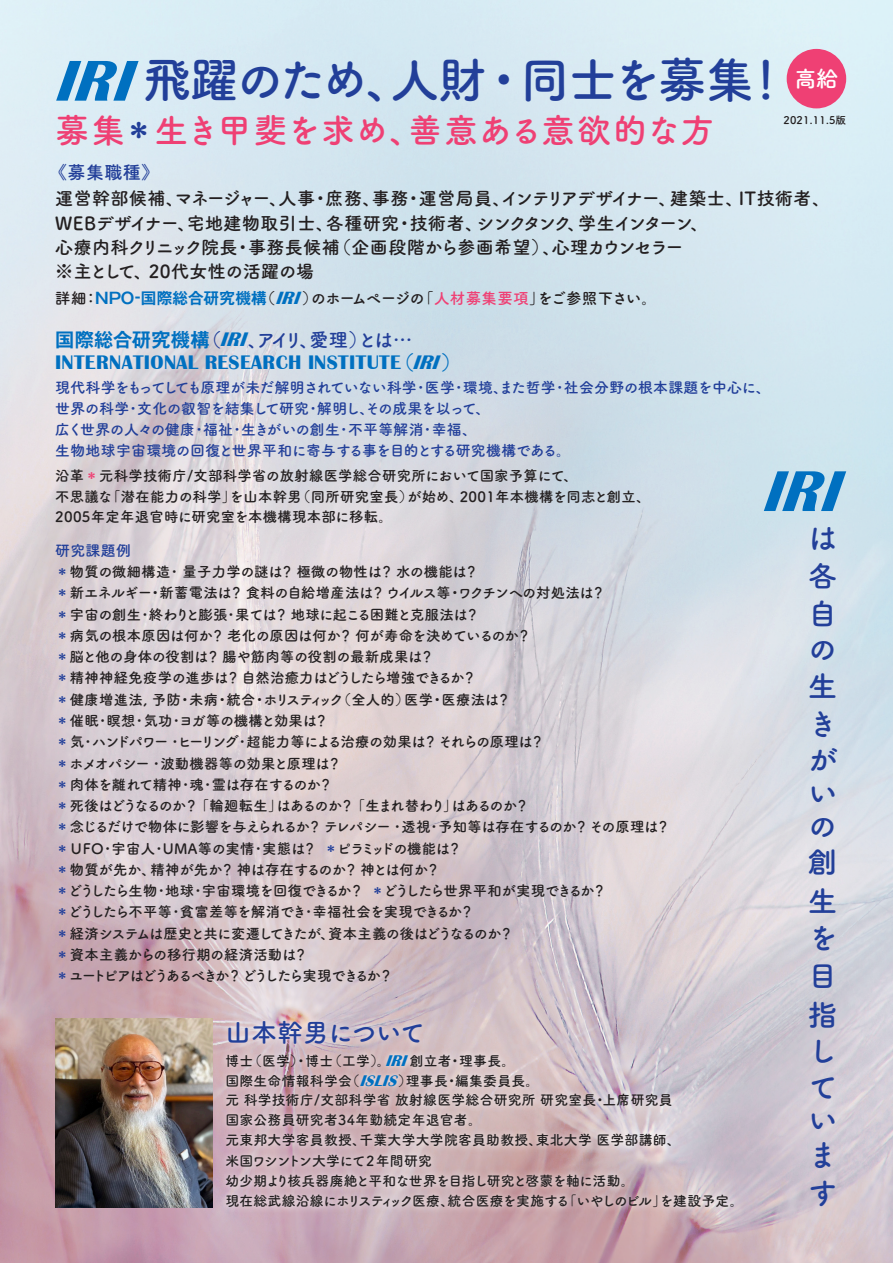
<style>
.page{position:relative;width:893px;height:1263px;background:#fff}
.page>*{position:absolute;margin:0;border:0;box-sizing:border-box;transform-origin:0 0}
.リード_アマダレ{font:italic 700 59.55px "Britannic";color:#0070c0}
.リード_アマダレ-2{font:700 48.9px "Tsuku A Rd Gothic";letter-spacing:-.05em;color:#223f99}
.リード_アマダレ-3{font:700 34.05px "Tsuku A Rd Gothic";color:#ef4074}
.リード_アマダレ-4{font:700 29.7px/36.6px "Tsuku A Rd Gothic";color:#223f99}
.リード_アマダレ-5{font:700 25.5px "Tsuku A Rd Gothic";letter-spacing:-.03em;color:#223f99}
.リード_アマダレ-6{font:700 22.35px "Tsuku A Rd Gothic";color:#fff}
.リード_アマダレ-7{font:700 20.25px "Britannic";letter-spacing:.02em;color:#0070c0}
.リード_アマダレ-8{font:700 19.2px "Tsuku A Rd Gothic";letter-spacing:-.205em;color:#223f99}
.リード_アマダレ-9{font:700 18px/24.5px "Tsuku A Rd Gothic";letter-spacing:.015em;color:#231f20}
.リード_アマダレ-10{font:700 18px "Tsuku A Rd Gothic";letter-spacing:-.03em;color:#231f20}
.リード_アマダレ-11{font:700 18px "Tsuku A Rd Gothic";color:#223f99}
.リード_アマダレ-12{font:700 15.6px "Tsuku A Rd Gothic";letter-spacing:-.04em;color:#231f20}
.リード_アマダレ-13{font:700 14.85px "Tsuku A Rd Gothic";letter-spacing:-.03em;color:#223f99}
.リード_アマダレ-14{font:700 14.4px "Tsuku A Rd Gothic";letter-spacing:-.02em;color:#231f20}
.リード_アマダレ-15{font:700 14.4px "Tsuku A Rd Gothic";letter-spacing:.02em;color:#231f20}
.リード_アマダレ-16{font:700 14.4px "Tsuku A Rd Gothic";letter-spacing:-.08em;color:#231f20}
.リード_アマダレ-17{font:700 14.4px "Tsuku A Rd Gothic";letter-spacing:-.05em;color:#231f20}
.リード_アマダレ-18{font:700 14.4px "Tsuku A Rd Gothic";letter-spacing:-.07em;color:#231f20}
.リード_アマダレ-19{font:700 14.4px "Tsuku A Rd Gothic";letter-spacing:-.1em;color:#231f20}
.リード_アマダレ-20{font:700 14.4px "Tsuku A Rd Gothic";letter-spacing:-.04em;color:#231f20}
.リード_アマダレ-21{font:700 14.4px "Tsuku A Rd Gothic";letter-spacing:-.145em;color:#231f20}
.リード_アマダレ-22{font:700 14.4px "Tsuku A Rd Gothic";color:#231f20}
.リード_アマダレ-23{font:700 13.8px "Tsuku A Rd Gothic";letter-spacing:.02em;color:#231f20}
.リード_アマダレ-24{font:700 13.8px "Tsuku A Rd Gothic";letter-spacing:-.01em;color:#231f20}
.リード_アマダレ-25{font:700 13.8px "Tsuku A Rd Gothic";letter-spacing:-.04em;color:#231f20}
.リード_アマダレ-26{font:700 13.8px "Tsuku A Rd Gothic";letter-spacing:-.07em;color:#231f20}
.リード_アマダレ-27{font:700 10.65px "Tsuku A Rd Gothic";letter-spacing:.02em;color:#231f20}
.s1{font-family:"Britannic";font-style:italic;font-size:59.55px;color:#0070c0}
.s2{color:#223f99}
.s3{font-family:"Gothic MB101 Pro De";color:#0070c0}
.s4{font-family:"Britannic";font-style:italic;font-size:18.3px;color:#0070c0}
.s5{color:#ef4074}
.s6{font-family:"Britannic";font-style:italic;font-size:20.25px;color:#0070c0}
.s7{font-family:"Tsuku A Rd Gothic"}
.s8{font-style:italic}
.s9{font-family:"Britannic";font-style:italic;font-size:15.9px;color:#0070c0}
</style>
<div class="page">
<img style="left:0;top:0;width:893px;height:1263px">
<svg style="left:219px;top:1014px;width:521px;height:200px;background:#d3bec4"></svg>
<img style="left:55px;top:1018px;width:158px;height:190px">
<div style="left:787px;top:49px;width:59px;height:59px;background:#ef4074;border-radius:50%"></div>
<p class="リード_アマダレ-2" style="left:53px;top:42px;width:739px"><span class="s1">IRI</span>飛躍のため、人財・同士を募集！</p>
<p class="リード_アマダレ-3" style="left:55px;top:103px;width:661px">募集<span class="s2">＊</span>生き甲斐を求め、善意ある意欲的な方</p>
<p class="リード_アマダレ-11" style="left:49px;top:158px;width:112px">《募集職種》</p>
<p class="リード_アマダレ-9" style="left:55px;top:185px;width:776px">運営幹部候補、マネージャー、人事・庶務、事務・運営局員、インテリアデザイナー、建築士、IT技術者、<br>WEBデザイナー、宅地建物取引士、各種研究・技術者、シンクタンク、学生インターン、</p>
<p class="リード_アマダレ-9" style="left:55px;top:234px;width:630px">心療内科クリニック院長・事務長候補（企画段階から参画希望）、心理カウンセラー</p>
<p class="リード_アマダレ-10" style="left:55px;top:258px;width:260px">※主として、20代女性の活躍の場</p>
<p class="リード_アマダレ-6" style="left:794px;top:61px;width:46px">高給</p>
<p class="リード_アマダレ-27" style="left:783px;top:112px;width:64px">2021.11.5版</p>
<p class="リード_アマダレ-12" style="left:55px;top:286px;width:603px">詳細：<span class="s3">NPO-国際総合研究機構</span>（<span class="s4">IRI</span>）のホームページの「<span class="s5">人材募集要項</span>」をご参照下さい。</p>
<p class="リード_アマダレ-8" style="left:55px;top:325px;width:358px"><span class="s3">国際総合研究機構</span>（<span class="s6">IRI</span>、アイリ、愛理）とは…</p>
<p class="リード_アマダレ-7" style="left:55px;top:351px;width:407px">INTERNATIONAL RESEARCH INSTITUTE<span class="s7">（</span><span class="s8">IRI</span><span class="s7">）</span></p>
<p class="リード_アマダレ-13" style="left:55px;top:375px;width:717px">現代科学をもってしても原理が未だ解明されていない科学･医学･環境、また哲学･社会分野の根本課題を中心に、</p>
<p class="リード_アマダレ-13" style="left:55px;top:397px;width:436px">世界の科学･文化の叡智を結集して研究･解明し、その成果を以って、</p>
<p class="リード_アマダレ-13" style="left:55px;top:418px;width:423px">広く世界の人々の健康･福祉･生きがいの創生･不平等解消･幸福、</p>
<p class="リード_アマダレ-13" style="left:55px;top:439px;width:517px">生物地球宇宙環境の回復と世界平和に寄与する事を目的とする研究機構である。</p>
<p class="リード_アマダレ-15" style="left:55px;top:465px;width:524px">沿革<span class="s5">＊</span>元科学技術庁/文部科学省の放射線医学総合研究所において国家予算にて、</p>
<p class="リード_アマダレ-15" style="left:55px;top:485px;width:597px">不思議な「潜在能力の科学」を山本幹男（同所研究室長）が始め、2001年本機構を同志と創立、</p>
<p class="リード_アマダレ-15" style="left:55px;top:505px;width:339px">2005年定年退官時に研究室を本機構現本部に移転。</p>
<p class="リード_アマダレ-13" style="left:55px;top:539px;width:77px">研究課題例</p>
<p class="リード_アマダレ-14" style="left:55px;top:560px;width:425px"><span class="s2">＊</span>物質の微細構造･ 量子力学の謎は？ 極微の物性は？ 水の機能は？</p>
<p class="リード_アマダレ-14" style="left:55px;top:582px;width:552px"><span class="s2">＊</span>新エネルギー・新蓄電法は？ 食料の自給増産法は？ ウイルス等・ワクチンへの対処法は？</p>
<p class="リード_アマダレ-20" style="left:55px;top:603px;width:426px"><span class="s2">＊</span>宇宙の創生･終わりと膨張･果ては？ 地球に起こる困難と克服法は？</p>
<p class="リード_アマダレ-14" style="left:55px;top:624px;width:490px"><span class="s2">＊</span>病気の根本原因は何か？ 老化の原因は何か？ 何が寿命を決めているのか？　</p>
<p class="リード_アマダレ-14" style="left:55px;top:646px;width:380px"><span class="s2">＊</span>脳と他の身体の役割は？ 腸や筋肉等の役割の最新成果は？</p>
<p class="リード_アマダレ-14" style="left:55px;top:667px;width:423px"><span class="s2">＊</span>精神神経免疫学の進歩は？ 自然治癒力はどうしたら増強できるか？</p>
<p class="リード_アマダレ-15" style="left:55px;top:688px;width:457px"><span class="s2">＊</span>健康増進法, 予防・未病・統合・ホリスティック（全人的）医学・医療法は？</p>
<p class="リード_アマダレ-22" style="left:55px;top:709px;width:275px"><span class="s2">＊</span>催眠･瞑想･気功･ヨガ等の機構と効果は？</p>
<p class="リード_アマダレ-16" style="left:55px;top:731px;width:491px"><span class="s2">＊</span>気･ハンドパワー･ヒーリング･超能力等による治療の効果は？ それらの原理は？</p>
<p class="リード_アマダレ-14" style="left:55px;top:752px;width:288px"><span class="s2">＊</span>ホメオパシー･波動機器等の効果と原理は？</p>
<p class="リード_アマダレ-14" style="left:55px;top:773px;width:279px"><span class="s2">＊</span>肉体を離れて精神･魂･霊は存在するのか？</p>
<p class="リード_アマダレ-19" style="left:55px;top:794px;width:475px"><span class="s2">＊</span>死後はどうなるのか？ 「輪廻転生」はあるのか？ 「生まれ替わり」はあるのか？</p>
<p class="リード_アマダレ-17" style="left:55px;top:816px;width:616px"><span class="s2">＊</span>念じるだけで物体に影響を与えられるか？ テレパシー･透視･予知等は存在するのか？ その原理は？</p>
<p class="リード_アマダレ-14" style="left:55px;top:837px;width:408px"><span class="s2">＊</span>ＵFO･宇宙人･UMA等の実情･実態は？ <span class="s2">＊</span>ピラミッドの機能は？</p>
<p class="リード_アマダレ-14" style="left:55px;top:858px;width:386px"><span class="s2">＊</span>物質が先か、精神が先か？ 神は存在するのか？ 神とは何か？</p>
<p class="リード_アマダレ-18" style="left:55px;top:879px;width:553px"><span class="s2">＊</span>どうしたら生物･地球･宇宙環境を回復できるか？ <span class="s2">＊</span>どうしたら世界平和が実現できるか？</p>
<p class="リード_アマダレ-14" style="left:55px;top:901px;width:421px"><span class="s2">＊</span>どうしたら不平等･貧富差等を解消でき･幸福社会を実現できるか？</p>
<p class="リード_アマダレ-16" style="left:55px;top:922px;width:460px"><span class="s2">＊</span>経済システムは歴史と共に変遷してきたが、資本主義の後はどうなるのか？</p>
<p class="リード_アマダレ-15" style="left:55px;top:943px;width:254px"><span class="s2">＊</span>資本主義からの移行期の経済活動は？</p>
<p class="リード_アマダレ-21" style="left:55px;top:964px;width:339px"><span class="s2">＊</span>ユートピアはどうあるべきか？ どうしたら実現できるか？</p>
<p class="リード_アマダレ-5" style="left:225px;top:1012px;width:201px">山本幹男について</p>
<p class="リード_アマダレ-23" style="left:225px;top:1050px;width:291px">博士（医学）・博士（工学）。<span class="s9">IRI</span>創立者・理事長。</p>
<p class="リード_アマダレ-23" style="left:225px;top:1070px;width:315px">国際生命情報科学会（<span class="s9">ISLIS</span>）理事長・編集委員長。</p>
<p class="リード_アマダレ-23" style="left:225px;top:1089px;width:463px">元 科学技術庁/文部科学省 放射線医学総合研究所 研究室長・上席研究員　</p>
<p class="リード_アマダレ-23" style="left:225px;top:1109px;width:258px">国家公務員研究者34年勤続定年退官者。</p>
<p class="リード_アマダレ-23" style="left:225px;top:1129px;width:457px">元東邦大学客員教授、千葉大学大学院客員助教授、東北大学 医学部講師、</p>
<p class="リード_アマダレ-26" style="left:225px;top:1150px;width:208px">米国ワシントン大学にて２年間研究</p>
<p class="リード_アマダレ-25" style="left:225px;top:1170px;width:411px">幼少期より核兵器廃絶と平和な世界を目指し研究と啓蒙を軸に活動。</p>
<p class="リード_アマダレ-24" style="left:225px;top:1190px;width:520px">現在総武線沿線にホリスティック医療、統合医療を実施する「いやしのビル」を建設予定。</p>
<p class="リード_アマダレ" style="left:760px;top:458px;width:101px">IRI</p>
<p class="リード_アマダレ-4" style="left:808px;top:517px;width:30px;line-height:38.1px;text-align:justify">は各自</p>
<p class="リード_アマダレ-4" style="left:808px;top:628px;width:32px;line-height:37.2px">の生きが</p>
<p class="リード_アマダレ-4" style="left:808px;top:775px;width:29px;line-height:32.4px">いの</p>
<p class="リード_アマダレ-4" style="left:808px;top:842px;width:29px">創生を目指していま</p>
<p class="リード_アマダレ-4" style="left:808px;top:1173px;width:29px">す</p>
</div>
